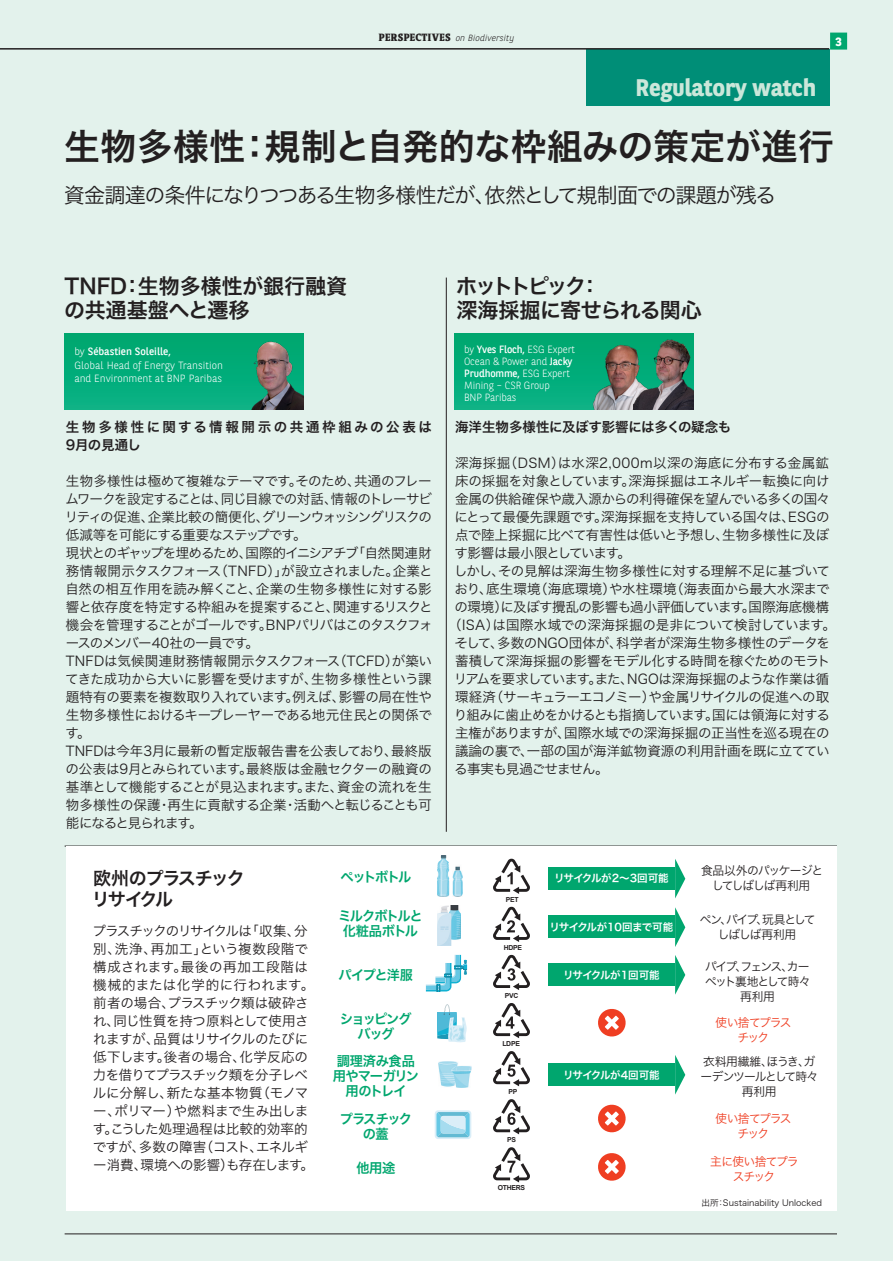
<style>
.page{position:relative;width:893px;height:1263px;background:#fff}
.page>*{position:absolute;margin:0;border:0;box-sizing:border-box;transform-origin:0 0}
.KOP_CHRONICLE{font:36px "Hira Kaku Pro W6";letter-spacing:.005em;color:#231f20}
.KOP_SACKERS{font:700 24px "BNPP Sans";letter-spacing:-.005em;color:#cbe7da}
.IHOUD_nummer{font:21px "Hira Kaku Pro W3";letter-spacing:-.06em;color:#231f20}
.KOP_CHRONICLE-2{font:21px "Hira Kaku Pro W6";letter-spacing:-.005em;color:#231f20}
.KOP_CHRONICLE-3{font:21px "Hira Kaku Pro W6";letter-spacing:-.125em;color:#231f20}
.KOP_CHRONICLE-4{font:18px "Hira Kaku Pro W6";letter-spacing:-.07em;color:#231f20}
.KOP_CHRONICLE-5{font:18px "Hira Kaku Pro W6";letter-spacing:-.09em;color:#231f20}
.KOP_SACKERS-2{font:13.5px/18px "Hira Kaku Pro W3";letter-spacing:-.025em;color:#231f20;text-align:justify}
.t1{font:13.5px/15px "Hira Kaku Pro W6";letter-spacing:-.09em;color:#00a66e;text-align:center}
.KOP_SACKERS-3{font:13.5px "Hira Kaku Pro W3";letter-spacing:-.005em;color:#231f20}
.KOP_SACKERS-4{font:13.5px "Hira Kaku Pro W3";letter-spacing:.015em;color:#231f20}
.KOP_SACKERS-5{font:13.5px "Hira Kaku Pro W3";letter-spacing:.01em;color:#231f20}
.KOP_SACKERS-6{font:13.5px "Hira Kaku Pro W3";letter-spacing:-.06em;color:#231f20}
.KOP_SACKERS-7{font:13.5px/18px "Hira Kaku Pro W6";letter-spacing:.185em;color:#231f20}
.KOP_SACKERS-8{font:13.5px "Hira Kaku Pro W6";color:#231f20}
.t2{font:13.5px/15px "Hira Kaku Pro W6";letter-spacing:-.035em;color:#00a66e;text-align:center}
.KOP_SACKERS-9{font:13.5px "Hira Kaku Pro W3";letter-spacing:-.07em;color:#231f20}
.t3{font:13.5px/15px "Hira Kaku Pro W6";letter-spacing:-.11em;color:#00a66e;text-align:center}
.KOP_SACKERS-10{font:12px/15px "Hira Kaku Pro W3";letter-spacing:-.09em;color:#231f20;text-align:center}
.KOP_SACKERS-11{font:12px/15px "Hira Kaku Pro W3";letter-spacing:-.07em;color:#231f20;text-align:center}
.KOP_SACKERS-12{font:12px/15px "Hira Kaku Pro W3";letter-spacing:-.065em;color:#231f20;text-align:center}
.KOP_SACKERS-13{font:12px/15px "Hira Kaku Pro W3";letter-spacing:-.115em;color:#ef3e22;text-align:center}
.KOP_SACKERS-14{font:12px/15px "Hira Kaku Pro W3";letter-spacing:-.09em;color:#ef3e22;text-align:center}
.t4{font:700 12px "BNPP Sans";color:#fff}
.t5{font:300 10.5px/12px "BNPP Sans";color:#fff}
.t6{font:10.5px "Hira Kaku Pro W6";letter-spacing:-.03em;color:#fff}
.t7{font:10.5px "BNPP Sans";color:#fff}
.KOP_CHRONICLE-6{font:italic 300 9px "BNPP Sans";letter-spacing:.01em;color:#231f20}
.KOP_SACKERS-15{font:8.7px "Hira Kaku Pro W3";color:#231f20}
.t8{font:700 6.9px "Arial";letter-spacing:-.03em;color:#231f20}
.s1{font-family:"BNPP Serif";font-weight:800;font-style:normal;font-size:10.5px}
.s2{font-weight:300}
.s3{font-weight:400}
</style>
<div class="page">
<div style="left:0;top:0;width:893px;height:1260px;background:#e3f2ec"></div>
<div style="left:65px;top:334px;width:239px;height:76px;background:#00ac79"></div>
<div style="left:455px;top:334px;width:238px;height:76px;background:linear-gradient(to bottom,#00a66d,#0ab285)"></div>
<hr style="left:446px;top:278px;width:1px;height:554px;background:#231f20">
<hr style="left:65px;top:1233px;width:772px;height:1px;background:#231f20">
<hr style="left:65px;top:846px;width:772px;height:1px;background:#231f20">
<div style="left:831px;top:33px;width:15px;height:16px;background:#00a66e"></div>
<div style="left:830px;top:33px;width:17px;height:17px;border:2px solid #00a66e"></div>
<div style="left:586px;top:49px;width:244px;height:56px;background:#008e77"></div>
<hr style="left:0;top:48px;width:829px;height:2px;background:#231f20">
<div style="left:66px;top:846px;width:771px;height:365px;background:#fff"></div>
<img style="left:245px;top:341px;width:59px;height:68px">
<img style="left:592px;top:344px;width:41px;height:65px">
<img style="left:633px;top:339px;width:61px;height:70px">
<svg style="left:493px;top:955px;width:37px;height:35px"></svg>
<svg style="left:493px;top:1003px;width:37px;height:35px"></svg>
<svg style="left:493px;top:1051px;width:37px;height:35px"></svg>
<svg style="left:493px;top:1099px;width:37px;height:35px"></svg>
<svg style="left:493px;top:1147px;width:37px;height:35px"></svg>
<svg style="left:493px;top:907px;width:37px;height:35px"></svg>
<svg style="left:493px;top:859px;width:37px;height:35px"></svg>
<div style="left:548px;top:867px;width:127px;height:22px;background:#00a66e"></div>
<div style="left:548px;top:963px;width:127px;height:22px;background:#00a66e"></div>
<div style="left:548px;top:1063px;width:127px;height:22px;background:#00a66e"></div>
<div style="left:548px;top:916px;width:127px;height:22px;background:#00a66e"></div>
<svg style="left:675px;top:859px;width:10px;height:39px"></svg>
<svg style="left:675px;top:955px;width:10px;height:40px"></svg>
<svg style="left:675px;top:1055px;width:10px;height:39px"></svg>
<svg style="left:675px;top:907px;width:10px;height:40px"></svg>
<svg style="left:598px;top:1009px;width:28px;height:28px"></svg>
<svg style="left:598px;top:1104px;width:28px;height:29px"></svg>
<svg style="left:598px;top:1153px;width:28px;height:28px"></svg>
<img style="left:438px;top:863px;width:24px;height:33px">
<svg style="left:438px;top:856px;width:11px;height:7px"></svg>
<svg style="left:426px;top:955px;width:41px;height:37px"></svg>
<svg style="left:437px;top:1004px;width:30px;height:38px"></svg>
<img style="left:439px;top:1061px;width:32px;height:27px">
<svg style="left:435px;top:1110px;width:36px;height:29px"></svg>
<img style="left:437px;top:905px;width:23px;height:40px">
<p class="KOP_CHRONICLE-6" style="left:379px;top:32px;width:137px"><span class="s1">PERSPECTIVES</span> on Biodiversity</p>
<p class="KOP_SACKERS" style="left:635px;top:71px;width:182px">Regulatory watch</p>
<p class="t4" style="left:835px;top:33px;width:8px">3</p>
<p class="KOP_CHRONICLE" style="left:64px;top:114px;width:771px">生物多様性：規制と自発的な枠組みの策定が進行</p>
<p class="IHOUD_nummer" style="left:64px;top:177px;width:714px">資金調達の条件になりつつある生物多様性だが、依然として規制面での課題が残る</p>
<p class="KOP_CHRONICLE-2" style="left:65px;top:267px;width:284px">TNFD：生物多様性が銀行融資</p>
<p class="KOP_CHRONICLE-2" style="left:64px;top:291px;width:187px">の共通基盤へと遷移</p>
<p class="t7" style="left:74px;top:344px;width:98px"><span class="s2">by</span> Sébastien Soleille,</p>
<p class="t5" style="left:74px;top:358px;width:150px;line-height:13.5px">Global Head of Energy Transition and Environment at BNP Paribas</p>
<p class="KOP_SACKERS-7" style="left:66px;top:417px;width:367px">生物多様性に関する情報開示の共通枠組みの公表は<br>9月の見通し</p>
<p class="KOP_SACKERS-2" style="left:65px;top:471px;width:369px">生物多様性は極めて複雑なテーマです。そのため、共通のフレームワークを設定することは、同じ目線での対話、情報のトレーサビリティの促進、企業比較の簡便化、グリーンウォッシングリスクの低減等を可能にする重要なステップです。</p>
<p class="KOP_SACKERS-2" style="left:65px;top:543px;width:369px">現状とのギャップを埋めるため、国際的イニシアチブ「自然関連財務情報開示タスクフォース（TNFD）」が設立されました。企業と自然の相互作用を読み解くこと、企業の生物多様性に対する影響と依存度を特定する枠組みを提案すること、関連するリスクと機会を管理することがゴールです。BNPパリバはこのタスクフォースのメンバー40社の一員です。</p>
<p class="KOP_SACKERS-2" style="left:65px;top:651px;width:368px">TNFDは気候関連財務情報開示タスクフォース（TCFD）が築いてきた成功から大いに影響を受けますが、生物多様性という課題特有の要素を複数取り入れています。例えば、影響の局在性や生物多様性におけるキープレーヤーである地元住民との関係です。</p>
<p class="KOP_SACKERS-2" style="left:66px;top:741px;width:368px">TNFDは今年3月に最新の暫定版報告書を公表しており、最終版の公表は9月とみられています。最終版は金融セクターの融資の基準として機能することが見込まれます。また、資金の流れを生物多様性の保護・再生に貢献する企業・活動へと転じることも可能になると見られます。</p>
<p class="KOP_CHRONICLE-4" style="left:93px;top:862px;width:153px">欧州のプラスチック</p>
<p class="KOP_CHRONICLE-5" style="left:92px;top:883px;width:83px">リサイクル</p>
<p class="KOP_SACKERS-2" style="left:92px;top:921px;width:223px;text-align:left">プラスチックのリサイクルは「収集、分別、洗浄、再加工」という複数段階で構成されます。最後の再加工段階は機械的または化学的に行われます。前者の場合、プラスチック類は破砕され、同じ性質を持つ原料として使用されますが、品質はリサイクルのたびに低下します。後者の場合、化学反応の力を借りてプラスチック類を分子レベルに分解し、新たな基本物質（モノマー、ポリマー）や燃料まで生み出します。こうした処理過程は比較的効率的ですが、多数の障害（コスト、エネルギー消費、環境への影響）も存在します。</p>
<p class="t1" style="left:340px;top:869px;width:72px">ペットボトル</p>
<p class="t1" style="left:338px;top:908px;width:86px">ミルクボトルと化粧品ボトル</p>
<p class="t1" style="left:338px;top:967px;width:76px">パイプと洋服</p>
<p class="t3" style="left:340px;top:1011px;width:74px">ショッピングバッグ</p>
<p class="t2" style="left:333px;top:1052px;width:88px">調理済み食品用やマーガリン用のトレイ</p>
<p class="t1" style="left:340px;top:1111px;width:74px">プラスチックの蓋</p>
<p class="t1" style="left:356px;top:1160px;width:41px">他用途</p>
<p class="KOP_CHRONICLE-3" style="left:456px;top:267px;width:146px">ホットトピック：</p>
<p class="KOP_CHRONICLE-2" style="left:456px;top:291px;width:247px">深海採掘に寄せられる関心</p>
<p class="t5" style="left:464px;top:343px;width:113px">by <span class="s3">Yves Floch,</span> ESG Expert<br>Ocean &amp; Power and <span class="s3">Jacky<br>Prudhomme,</span> ESG Expert<br>Mining – CSR Group<br>BNP Paribas</p>
<p class="KOP_SACKERS-8" style="left:455px;top:415px;width:278px">海洋生物多様性に及ぼす影響には多くの疑念も</p>
<p class="KOP_SACKERS-2" style="left:454px;top:453px;width:377px">深海採掘（DSM）は水深2,000m以深の海底に分布する金属鉱床の採掘を対象としています。深海採掘はエネルギー転換に向け金属の供給確保や歳入源からの利得確保を望んでいる多くの国々にとって最優先課題です。深海採掘を支持している国々は、ESGの点で陸上採掘に比べて有害性は低いと予想し、生物多様性に及ぼす影響は最小限としています。</p>
<p class="KOP_SACKERS-2" style="left:454px;top:561px;width:377px">しかし、その見解は深海生物多様性に対する理解不足に基づいて</p>
<p class="KOP_SACKERS-4" style="left:455px;top:577px;width:376px">おり、底生環境（海底環境）や水柱環境（海表面から最大水深まで</p>
<p class="KOP_SACKERS-2" style="left:455px;top:597px;width:376px">の環境）に及ぼす攪乱の影響も過小評価しています。国際海底機構</p>
<p class="KOP_SACKERS-3" style="left:448px;top:613px;width:389px">（ISA）は国際水域での深海採掘の是非について検討しています。</p>
<p class="KOP_SACKERS-5" style="left:455px;top:631px;width:377px">そして、多数のNGO団体が、科学者が深海生物多様性のデータを</p>
<p class="KOP_SACKERS-2" style="left:455px;top:651px;width:377px">蓄積して深海採掘の影響をモデル化する時間を稼ぐためのモラト</p>
<p class="KOP_SACKERS-2" style="left:454px;top:669px;width:377px">リアムを要求しています。また、NGOは深海採掘のような作業は循</p>
<p class="KOP_SACKERS-2" style="left:455px;top:687px;width:376px">環経済（サーキュラーエコノミー）や金属リサイクルの促進への取</p>
<p class="KOP_SACKERS-6" style="left:454px;top:703px;width:378px">り組みに歯止めをかけるとも指摘しています。国には領海に対する</p>
<p class="KOP_SACKERS-2" style="left:455px;top:723px;width:376px">主権がありますが、国際水域での深海採掘の正当性を巡る現在の</p>
<p class="KOP_SACKERS-2" style="left:455px;top:741px;width:376px">議論の裏で、一部の国が海洋鉱物資源の利用計画を既に立ててい</p>
<p class="KOP_SACKERS-9" style="left:454px;top:757px;width:156px">る事実も見過ごせません。</p>
<p class="t8" style="left:506px;top:895px;width:14px">PET</p>
<p class="t8" style="left:504px;top:943px;width:20px">HDPE</p>
<p class="t8" style="left:505px;top:991px;width:15px">PVC</p>
<p class="t8" style="left:502px;top:1039px;width:19px">LDPE</p>
<p class="t8" style="left:509px;top:1087px;width:10px">PP</p>
<p class="t8" style="left:507px;top:1135px;width:10px">PS</p>
<p class="t8" style="left:498px;top:1183px;width:29px">OTHERS</p>
<p class="t6" style="left:554px;top:869px;width:116px">リサイクルが2～3回可能</p>
<p class="t6" style="left:550px;top:917px;width:125px">リサイクルが10回まで可能</p>
<p class="t6" style="left:563px;top:965px;width:98px">リサイクルが1回可能</p>
<p class="t6" style="left:563px;top:1065px;width:98px">リサイクルが4回可能</p>
<p class="KOP_SACKERS-12" style="left:701px;top:862px;width:124px">食品以外のパッケージとしてしばしば再利用</p>
<p class="KOP_SACKERS-10" style="left:700px;top:911px;width:117px">ペン、パイプ、玩具としてしばしば再利用</p>
<p class="KOP_SACKERS-10" style="left:705px;top:958px;width:107px">パイプ、フェンス、カーペット裏地として時々再利用</p>
<p class="KOP_SACKERS-13" style="left:715px;top:1014px;width:77px">使い捨てプラスチック</p>
<p class="KOP_SACKERS-11" style="left:701px;top:1053px;width:120px">衣料用繊維、ほうき、ガーデンツールとして時々再利用</p>
<p class="KOP_SACKERS-13" style="left:715px;top:1110px;width:77px">使い捨てプラスチック</p>
<p class="KOP_SACKERS-14" style="left:710px;top:1153px;width:90px">主に使い捨てプラスチック</p>
<p class="KOP_SACKERS-15" style="left:702px;top:1195px;width:122px">出所：Sustainability Unlocked</p>
</div>
